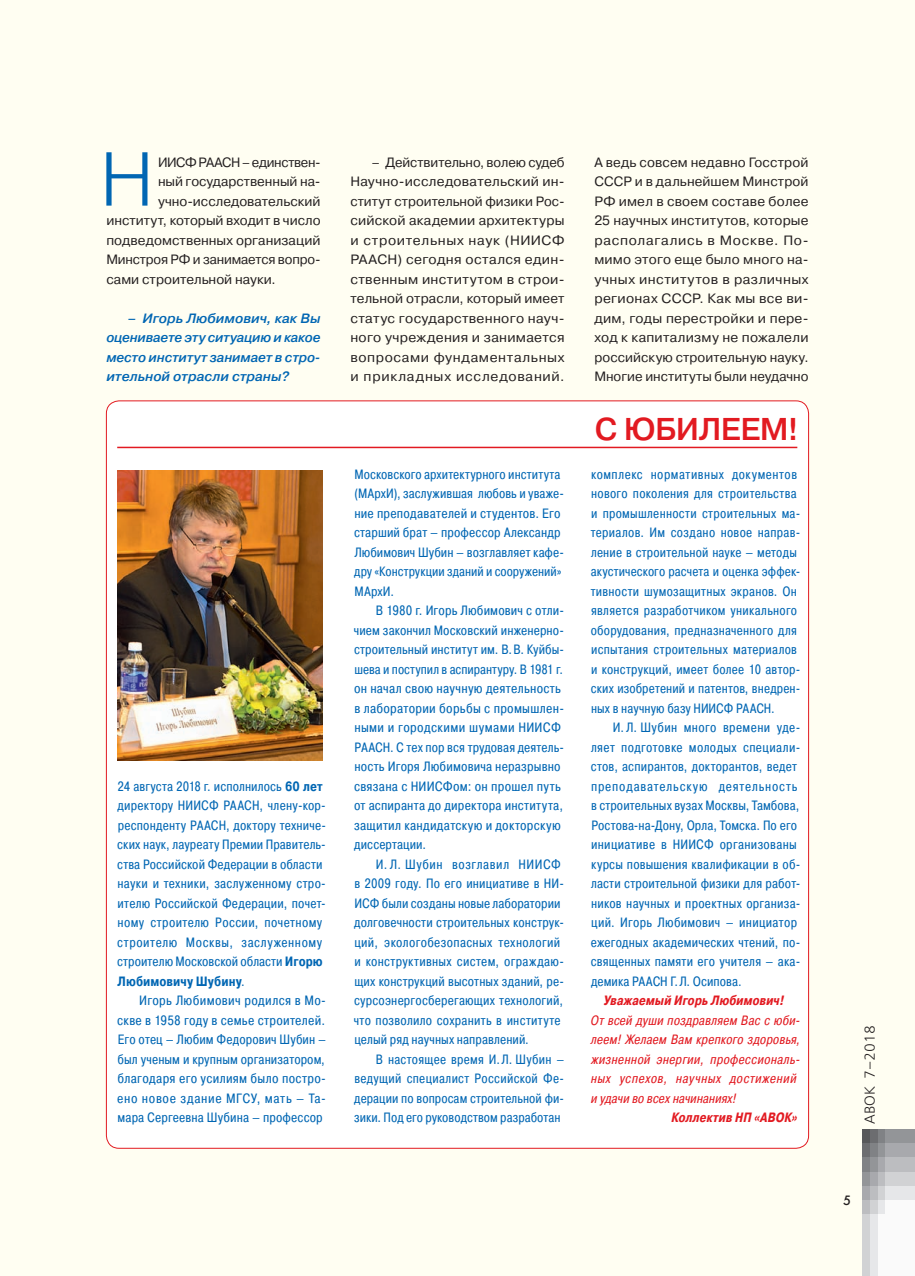
<style>
.page{position:relative;width:915px;height:1276px;background:#fff}
.page>*{position:absolute;margin:0;border:0;box-sizing:border-box;transform-origin:0 0}
.t1{font:300 76.2px "Futura Futuris";color:#0166b3}
.t2{font:500 31.5px "Pragmatica";color:#e21a21}
.t3{font:14.4px "Free Set Light C";color:#231f20}
.t4{font:13.5px/19.5px "Pragmatica Cond";letter-spacing:.015em;color:#0166b3}
.t5{font:13.5px/19.5px "Pragmatica";color:#231f20;text-align:justify}
.t6{font:italic 13.5px/19.5px "Pragmatica Cond";letter-spacing:.01em;color:#e21a21}
.t7{font:italic 500 13.5px/19.5px "Pragmatica";letter-spacing:-.005em;color:#0166b3;text-align:justify}
.t8{font:italic 700 13.5px "Pragmatica Cond";color:#e21a21}
.t9{font:13.5px "Pragmatica";letter-spacing:-.025em;color:#231f20}
.t10{font:13.5px "Futura Futuris";color:#231f20}
.s1{font-weight:700}
</style>
<div class="page">
<div style="left:0;top:0;width:914px;height:1276px;background:#fffef2"></div>
<div style="left:106px;top:401px;width:702px;height:747px;background:#fff;border-radius:13px"></div>
<hr style="left:117px;top:447px;width:680px;height:1px;background:#e21a21">
<div style="left:884px;top:1129px;width:30px;height:14px;background:#939598"></div>
<div style="left:884px;top:1143px;width:30px;height:15px;background:#a8a9ad"></div>
<div style="left:884px;top:1158px;width:30px;height:14px;background:#bcbdc0"></div>
<div style="left:884px;top:1172px;width:30px;height:14px;background:#d1d2d4"></div>
<div style="left:884px;top:1186px;width:30px;height:14px;background:#e6e7e9"></div>
<div style="left:877px;top:1129px;width:7px;height:14px;background:#808285"></div>
<div style="left:877px;top:1143px;width:7px;height:15px;background:#939598"></div>
<div style="left:877px;top:1158px;width:7px;height:14px;background:#a8a9ad"></div>
<div style="left:877px;top:1172px;width:7px;height:14px;background:#bcbdc0"></div>
<div style="left:877px;top:1186px;width:7px;height:14px;background:#d1d2d4"></div>
<div style="left:877px;top:1200px;width:7px;height:14px;background:#e6e7e9"></div>
<div style="left:869px;top:1129px;width:8px;height:14px;background:#6c6d70"></div>
<div style="left:869px;top:1143px;width:8px;height:15px;background:#808285"></div>
<div style="left:869px;top:1158px;width:8px;height:14px;background:#939598"></div>
<div style="left:869px;top:1172px;width:8px;height:14px;background:#a8a9ad"></div>
<div style="left:869px;top:1186px;width:8px;height:14px;background:#bcbdc0"></div>
<div style="left:869px;top:1200px;width:8px;height:14px;background:#d1d2d4"></div>
<div style="left:861px;top:1129px;width:8px;height:14px;background:#57585a"></div>
<div style="left:861px;top:1143px;width:8px;height:15px;background:#6c6d70"></div>
<div style="left:861px;top:1158px;width:8px;height:14px;background:#808285"></div>
<div style="left:861px;top:1172px;width:8px;height:14px;background:#939598"></div>
<div style="left:861px;top:1186px;width:8px;height:14px;background:#a8a9ad"></div>
<div style="left:861px;top:1200px;width:8px;height:14px;background:#bcbdc0"></div>
<div style="left:884px;top:1200px;width:30px;height:76px;background:#fafafa"></div>
<div style="left:877px;top:1214px;width:7px;height:62px;background:#fafafa"></div>
<div style="left:869px;top:1214px;width:8px;height:62px;background:#e6e7e9"></div>
<div style="left:861px;top:1214px;width:8px;height:62px;background:#d1d2d4"></div>
<img style="left:117px;top:470px;width:205px;height:290px">
<h1 class="t1" style="left:100px;top:137px;width:56px">Н</h1>
<p class="t9" style="left:158px;top:154px;width:164px">ИИСФ РААСН – единствен-</p>
<p class="t5" style="left:158px;top:172px;width:164px">ный государственный на-</p>
<p class="t5" style="left:158px;top:191px;width:164px">учно-исследовательский</p>
<p class="t5" style="left:106px;top:211px;width:216px">институт, который входит в число</p>
<p class="t5" style="left:106px;top:230px;width:215px">подведомственных организаций</p>
<p class="t5" style="left:106px;top:250px;width:216px">Минстроя РФ и занимается вопро-</p>
<p class="t5" style="left:106px;top:269px;width:171px">сами строительной науки.</p>
<p class="t7" style="left:106px;top:308px;width:216px;text-indent:21px">– Игорь Любимович, как Вы оцениваете эту ситуацию и какое место институт занимает в стро&shy;ительной отрасли страны?</p>
<p class="t4" style="left:117px;top:776px;width:210px">24 августа 2018 г. исполнилось <span class="s1">60 лет </span>директору НИИСФ РААСН, члену-кор&shy;респонденту РААСН, доктору техниче&shy;ских наук, лауреату Премии Правитель&shy;ства Российской Федерации в области науки и техники, заслуженному стро&shy;ителю Российской Федерации, почет&shy;ному строителю России, почетному строителю Москвы, заслуженному строителю Московской области <span class="s1">Игорю Любимовичу Шубину</span>.</p>
<p class="t4" style="left:117px;top:991px;width:210px;text-align:justify;text-indent:22px">Игорь Любимович родился в Мо&shy;скве в 1958 году в семье строителей.<br>Его отец – Любим Федорович Шубин – был ученым и крупным организатором, благодаря его усилиям было постро&shy;ено новое здание МГСУ, мать – Та&shy;мара Сергеевна Шубина – профессор</p>
<p class="t5" style="left:350px;top:152px;width:216px;text-indent:21px">– Действительно, волею судеб Научно-исследовательский ин&shy;ститут строительной физики Рос&shy;сийской академии архитектуры и строительных наук (НИИСФ РААСН) сегодня остался един&shy;ственным институтом в строи&shy;тельной отрасли, который имеет статус государственного науч&shy;ного учреждения и занимается вопросами фундаментальных и прикладных исследований.</p>
<p class="t5" style="left:594px;top:152px;width:216px">А ведь совсем недавно Госстрой СССР и в дальнейшем Минстрой РФ имел в своем составе более 25 научных институтов, которые располагались в Москве. По&shy;мимо этого еще было много на&shy;учных институтов в различных регионах СССР. Как мы все ви&shy;дим, годы перестройки и пере&shy;ход к капитализму не пожалели российскую строительную науку.<br>Многие институты были неудачно</p>
<p class="t4" style="left:354px;top:464px;width:211px">Московского архитектурного института (МАрхИ), заслужившая любовь и уваже&shy;ние преподавателей и студентов. Его старший брат – профессор Александр Любимович Шубин – возглавляет кафе&shy;дру «Конструкции зданий и сооружений» МАрхИ.</p>
<p class="t4" style="left:353px;top:601px;width:212px;text-indent:22px">В 1980 г. Игорь Любимович с отли&shy;чием закончил Московский инженерно&shy;строительный институт им. В.В. Куйбы&shy;шева и поступил в аспирантуру. В 1981 г. он начал свою научную деятельность в лаборатории борьбы с промышлен&shy;ными и городскими шумами НИИСФ РААСН. С тех пор вся трудовая деятель&shy;ность Игоря Любимовича неразрывно связана с НИИСФом: он прошел путь от аспиранта до директора института, защитил кандидатскую и докторскую диссертации.</p>
<p class="t4" style="left:353px;top:854px;width:211px;text-indent:22px">И. Л. Шубин возглавил НИИСФ в 2009 году. По его инициативе в НИ-ИСФ были созданы новые лаборатории долговечности строительных конструк&shy;ций, экологобезопасных технологий и конструктивных систем, ограждаю&shy;щих конструкций высотных зданий, ре&shy;сурсоэнергосберегающих технологий, что позволило сохранить в институте целый ряд научных направлений.</p>
<p class="t4" style="left:354px;top:1049px;width:211px;text-align:justify;text-indent:22px">В настоящее время И.Л. Шубин – ведущий специалист Российской Фе&shy;дерации по вопросам строительной фи&shy;зики. Под его руководством разработан</p>
<h2 class="t2" style="left:594px;top:409px;width:205px">С юбилеем!</h2>
<p class="t4" style="left:590px;top:464px;width:211px">комплекс нормативных документов нового поколения для строительства и промышленности строительных ма&shy;териалов. Им создано новое направ&shy;ление в строительной науке – методы акустического расчета и оценка эффек&shy;тивности шумозащитных экранов. Он является разработчиком уникального оборудования, предназначенного для испытания строительных материалов и конструкций, имеет более 10 автор&shy;ских изобретений и патентов, внедрен&shy;ных в научную базу НИИСФ РААСН.</p>
<p class="t4" style="left:590px;top:718px;width:211px;text-indent:22px">И. Л. Шубин много времени уде&shy;ляет подготовке молодых специали&shy;стов, аспирантов, докторантов, ведет преподавательскую деятельность в строительных вузах Москвы, Тамбова, Ростова-на-Дону, Орла, Томска. По его инициативе в НИИСФ организованы курсы повышения квалификации в об&shy;ласти строительной физики для работ&shy;ников научных и проектных организа&shy;ций. Игорь Любимович – инициатор ежегодных академических чтений, по&shy;священных памяти его учителя – ака&shy;демика РААСН Г.Л. Осипова.</p>
<p class="t8" style="left:603px;top:992px;width:182px">Уважаемый Игорь Любимович!</p>
<p class="t6" style="left:590px;top:1010px;width:211px">От всей души поздравляем Вас с юби&shy;леем! Желаем Вам крепкого здоровья, жизненной энергии, профессиональ&shy;ных успехов, научных достижений и удачи во всех начинаниях!</p>
<p class="t8" style="left:671px;top:1109px;width:128px">Коллектив НП «АВОК»</p>
<p class="t3" style="left:862px;top:1123px;width:100px;rotate:-90deg">АВОК 7–2018</p>
<p class="t10" style="left:842px;top:1192px;width:9px">5</p>
</div>
